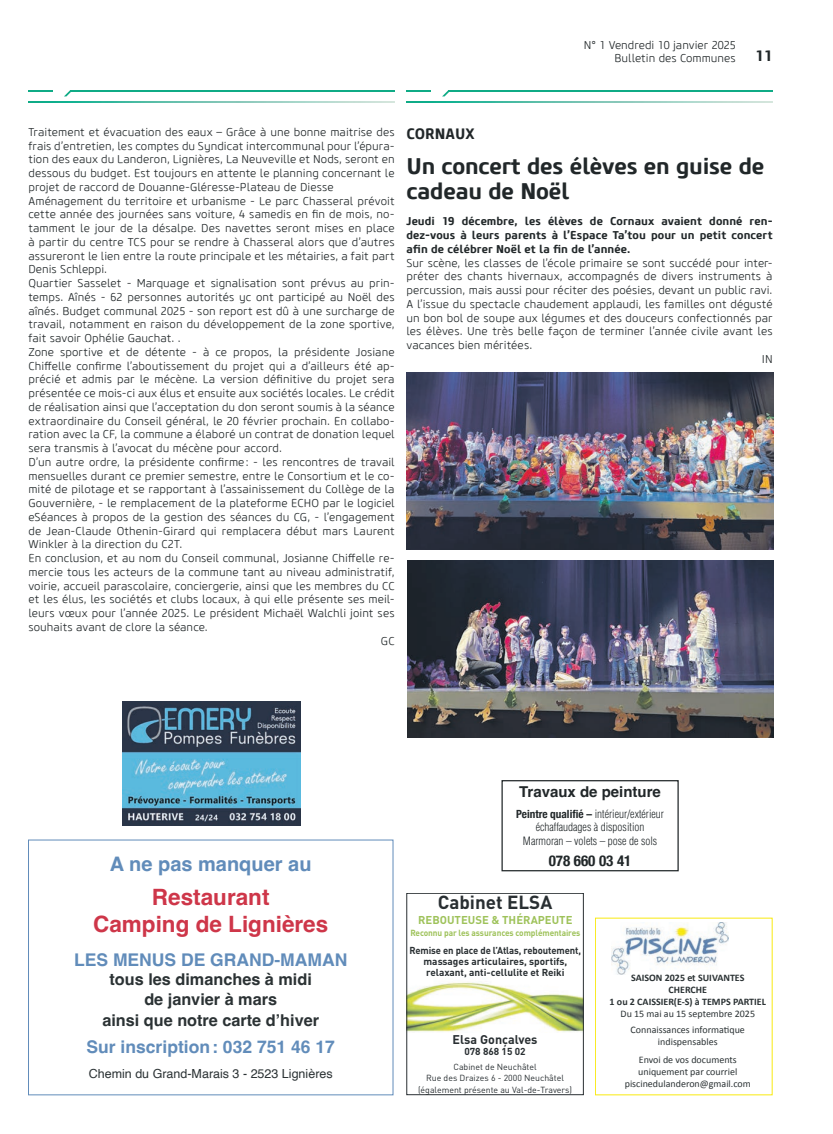
<style>
.page{position:relative;width:833px;height:1134px;background:#fff}
.page>*{position:absolute;margin:0;border:0;box-sizing:border-box;transform-origin:0 0}
.t1{font:700 22.5px/25px "Core Sans M65";letter-spacing:-.01em;color:#212729}
.t2{font:700 22.5px/27px "Helvetica";color:#ce3649;text-align:center}
.t3{font:700 20px "Helvetica";color:#618cba}
.t4{font:700 18.75px "DIN Pro";color:#292f32}
.t5{font:700 17.5px "Helvetica";color:#618cba}
.t6{font:700 16.25px/19.5px "Helvetica";color:#2b3234;text-align:center}
.t7{font:700 15px "Helvetica";color:#212729}
.t8{font:700 condensed 15px "Helvetica Neue";color:#212729}
.t9{font:700 15px "Core Sans M65";color:#212729}
.t10{font:12.5px "Helvetica";color:#2b3234}
.t11{font:700 12.5px "DIN Pro";color:#292f32}
.t12{font:300 11.25px/13.5px "Core Sans M35";letter-spacing:.005em;color:#212729;text-align:right}
.t13{font:700 11.25px/13.8px "Core Sans M65";letter-spacing:.005em;color:#212729;text-align:justify}
.t14{font:300 condensed 11.25px/13.5px "Helvetica";color:#212729;text-align:center}
.t15{font:700 11.25px "DIN Pro";color:#9ec25a}
.t16{font:10px/16.2px "Calibri";color:#2b3234;text-align:center}
.t17{font:700 10px/11.2px "DIN Pro";color:#292f32;text-align:center;scale:.95 1}
.t18{font:700 10px/12px "Calibri";color:#2b3234;text-align:center}
.t19{font:700 10px "DIN Pro";color:#292f32}
.t20{font:8.75px/11.2px "DIN Pro";color:#292f32;text-align:center}
.t21{font:700 8.75px "DIN Pro";letter-spacing:-.01em;color:#9ec25a;scale:.95 1}
.s1{font-family:"Helvetica Neue";font-weight:700}
</style>
<div class="page">
<img style="left:406px;top:372px;width:367px;height:177px">
<img style="left:407px;top:561px;width:366px;height:177px">
<svg style="left:28px;top:101px;width:366px;height:2px"></svg>
<hr style="left:70px;top:90px;width:324px;height:2px;background:#0fab86">
<hr style="left:28px;top:90px;width:25px;height:2px;background:#0fab86">
<svg style="left:64px;top:90px;width:7px;height:6px"></svg>
<svg style="left:406px;top:101px;width:366px;height:2px"></svg>
<hr style="left:448px;top:90px;width:324px;height:2px;background:#0fab86">
<hr style="left:406px;top:90px;width:25px;height:2px;background:#0fab86">
<svg style="left:442px;top:90px;width:7px;height:6px"></svg>
<div style="left:28px;top:840px;width:365px;height:255px;border:1px solid #618cba"></div>
<div style="left:501px;top:780px;width:177px;height:91px;border:1px solid #212729"></div>
<img style="left:123px;top:702px;width:177px;height:124px">
<img style="left:612px;top:922px;width:116px;height:53px">
<img style="left:408px;top:982px;width:173px;height:50px">
<div style="left:406px;top:893px;width:177px;height:202px;border:1px solid #292f32"></div>
<p class="t12" style="left:584px;top:39px;width:153px">N° 1 Vendredi 10 janvier 2025<br>Bulletin des Communes</p>
<h3 class="t9" style="left:755px;top:46px;width:19px">11</h3>
<p class="t12" style="left:28px;top:125px;width:368px">Traitement et évacuation des eaux – Grâce à une bonne maitrise des</p>
<p class="t12" style="left:28px;top:139px;width:368px">frais d’entretien, les comptes du Syndicat intercommunal pour l’épura-</p>
<p class="t12" style="left:28px;top:153px;width:368px">tion des eaux du Landeron, Lignières, La Neuveville et Nods, seront en</p>
<p class="t12" style="left:28px;top:167px;width:368px">dessous du budget. Est toujours en attente le planning concernant le</p>
<p class="t12" style="left:28px;top:180px;width:307px">projet de raccord de Douanne-Gléresse-Plateau de Diesse</p>
<p class="t12" style="left:28px;top:194px;width:368px">Aménagement du territoire et urbanisme - Le parc Chasseral prévoit</p>
<p class="t12" style="left:28px;top:208px;width:368px">cette année des journées sans voiture, 4 samedis en fin de mois, no-</p>
<p class="t12" style="left:28px;top:222px;width:368px">tamment le jour de la désalpe. Des navettes seront mises en place</p>
<p class="t12" style="left:28px;top:235px;width:368px">à partir du centre TCS pour se rendre à Chasseral alors que d’autres</p>
<p class="t12" style="left:28px;top:249px;width:368px">assureront le lien entre la route principale et les métairies, a fait part</p>
<p class="t12" style="left:28px;top:263px;width:80px">Denis Schleppi.</p>
<p class="t12" style="left:28px;top:277px;width:368px">Quartier Sasselet - Marquage et signalisation sont prévus au prin-</p>
<p class="t12" style="left:28px;top:290px;width:368px">temps. Aînés - 62 personnes autorités yc ont participé au Noël des</p>
<p class="t12" style="left:28px;top:304px;width:368px">aînés. Budget communal 2025 - son report est dû à une surcharge de</p>
<p class="t12" style="left:28px;top:318px;width:368px">travail, notamment en raison du développement de la zone sportive,</p>
<p class="t12" style="left:28px;top:332px;width:154px">fait savoir Ophélie Gauchat. .</p>
<p class="t12" style="left:28px;top:345px;width:368px">Zone sportive et de détente - à ce propos, la présidente Josiane</p>
<p class="t12" style="left:28px;top:359px;width:368px">Chiffelle confirme l’aboutissement du projet qui a d’ailleurs été ap-</p>
<p class="t12" style="left:28px;top:373px;width:368px">précié et admis par le mécène. La version définitive du projet sera</p>
<p class="t12" style="left:28px;top:387px;width:368px">présentée ce mois-ci aux élus et ensuite aux sociétés locales. Le crédit</p>
<p class="t12" style="left:28px;top:400px;width:368px">de réalisation ainsi que l’acceptation du don seront soumis à la séance</p>
<p class="t12" style="left:28px;top:414px;width:368px">extraordinaire du Conseil général, le 20 février prochain. En collabo-</p>
<p class="t12" style="left:28px;top:428px;width:368px">ration avec la CF, la commune a élaboré un contrat de donation lequel</p>
<p class="t12" style="left:28px;top:442px;width:255px">sera transmis à l’avocat du mécène pour accord.</p>
<p class="t12" style="left:28px;top:455px;width:368px">D’un autre ordre, la présidente confirme: - les rencontres de travail</p>
<p class="t12" style="left:28px;top:469px;width:368px">mensuelles durant ce premier semestre, entre le Consortium et le co-</p>
<p class="t12" style="left:28px;top:483px;width:368px">mité de pilotage et se rapportant à l’assainissement du Collège de la</p>
<p class="t12" style="left:28px;top:497px;width:368px">Gouvernière, - le remplacement de la plateforme ECHO par le logiciel</p>
<p class="t12" style="left:28px;top:510px;width:368px">eSéances à propos de la gestion des séances du CG, - l’engagement</p>
<p class="t12" style="left:28px;top:524px;width:368px">de Jean-Claude Othenin-Girard qui remplacera début mars Laurent</p>
<p class="t12" style="left:28px;top:538px;width:155px">Winkler à la direction du C2T.</p>
<p class="t12" style="left:28px;top:552px;width:368px">En conclusion, et au nom du Conseil communal, Josianne Chiffelle re-</p>
<p class="t12" style="left:28px;top:565px;width:368px">mercie tous les acteurs de la commune tant au niveau administratif,</p>
<p class="t12" style="left:28px;top:579px;width:368px">voirie, accueil parascolaire, conciergerie, ainsi que les membres du CC</p>
<p class="t12" style="left:28px;top:593px;width:368px">et les élus, les sociétés et clubs locaux, à qui elle présente ses meil-</p>
<p class="t12" style="left:28px;top:607px;width:368px">leurs vœux pour l’année 2025. Le président Michaël Walchli joint ses</p>
<p class="t12" style="left:28px;top:620px;width:181px">souhaits avant de clore la séance.</p>
<p class="t12" style="left:381px;top:634px;width:15px">GC</p>
<h3 class="t9" style="left:406px;top:124px;width:70px">CORNAUX</h3>
<h1 class="t1" style="left:406px;top:154px;width:359px">Un concert des élèves en guise de cadeau de Noël</h1>
<p class="t13" style="left:406px;top:215px;width:368px">Jeudi 19 décembre, les élèves de Cornaux avaient donné ren&shy;dez-vous à leurs parents à l’Espace Ta’tou pour un petit concert afin de célébrer Noël et la fin de l’année.</p>
<p class="t12" style="left:406px;top:256px;width:368px">Sur scène, les classes de l’école primaire se sont succédé pour inter-</p>
<p class="t12" style="left:406px;top:270px;width:368px">préter des chants hivernaux, accompagnés de divers instruments à</p>
<p class="t12" style="left:406px;top:284px;width:367px">percussion, mais aussi pour réciter des poésies, devant un public ravi.</p>
<p class="t12" style="left:406px;top:297px;width:368px">A l’issue du spectacle chaudement applaudi, les familles ont dégusté</p>
<p class="t12" style="left:406px;top:311px;width:368px">un bon bol de soupe aux légumes et des douceurs confectionnés par</p>
<p class="t12" style="left:406px;top:325px;width:368px">les élèves. Une très belle façon de terminer l’année civile avant les</p>
<p class="t12" style="left:406px;top:339px;width:127px">vacances bien méritées.</p>
<p class="t12" style="left:762px;top:352px;width:12px">IN</p>
<h2 class="t3" style="left:110px;top:852px;width:203px">A ne pas manquer au</h2>
<h1 class="t2" style="left:93px;top:886px;width:237px">Restaurant<br>Camping de Lignières</h1>
<h3 class="t5" style="left:74px;top:949px;width:275px">LES MENUS DE GRAND-MAMAN</h3>
<h3 class="t6" style="left:110px;top:972px;width:204px">tous les dimanches à midi de janvier à mars</h3>
<h3 class="t6" style="left:102px;top:1012px;width:218px">ainsi que notre carte d’hiver</h3>
<h3 class="t5" style="left:87px;top:1036px;width:250px">Sur inscription : 032 751 46 17</h3>
<p class="t10" style="left:89px;top:1064px;width:245px">Chemin du Grand-Marais 3 - 2523 Lignières</p>
<h3 class="t7" style="left:519px;top:782px;width:143px">Travaux de peinture</h3>
<p class="t14" style="left:516px;top:807px;width:149px"><span class="s1">Peintre qualifié –</span> intérieur/extérieur échaffaudages à disposition<br>Marmoran – volets – pose de sols</p>
<h3 class="t8" style="left:548px;top:848px;width:84px">078 660 03 41</h3>
<h3 class="t4" style="left:438px;top:886px;width:116px">Cabinet ELSA</h3>
<p class="t15" style="left:418px;top:911px;width:156px">REBOUTEUSE &amp; THÉRAPEUTE</p>
<p class="t21" style="left:410px;top:926px;width:180px">Reconnu par les assurances complémentaires</p>
<p class="t17" style="left:409px;top:943px;width:182px">Remise en place de l’Atlas, reboutement, massages articulaires, sportifs, relaxant, anti-cellulite et Reiki</p>
<p class="t11" style="left:452px;top:1029px;width:86px">Elsa Gonçalves</p>
<p class="t19" style="left:464px;top:1043px;width:63px">078 868 15 02</p>
<p class="t20" style="left:418px;top:1061px;width:155px">Cabinet de Neuchâtel<br>Rue des Draizes 6 - 2000 Neuchâtel (également présente au Val-de-Travers)</p>
<p class="t18" style="left:609px;top:971px;width:158px">SAISON 2025 et SUIVANTES<br>CHERCHE<br>1 ou 2 CAISSIER(E-S) à TEMPS PARTIEL</p>
<p class="t16" style="left:620px;top:1005px;width:136px">Du 15 mai au 15 septembre 2025<br>Connaissances informatique</p>
<p class="t16" style="left:639px;top:1033px;width:99px;line-height:17.5px">indispensables<br>Envoi de vos documents</p>
<p class="t16" style="left:625px;top:1065px;width:128px;line-height:12px">uniquement par courriel piscinedulanderon@gmail.com</p>
</div>
